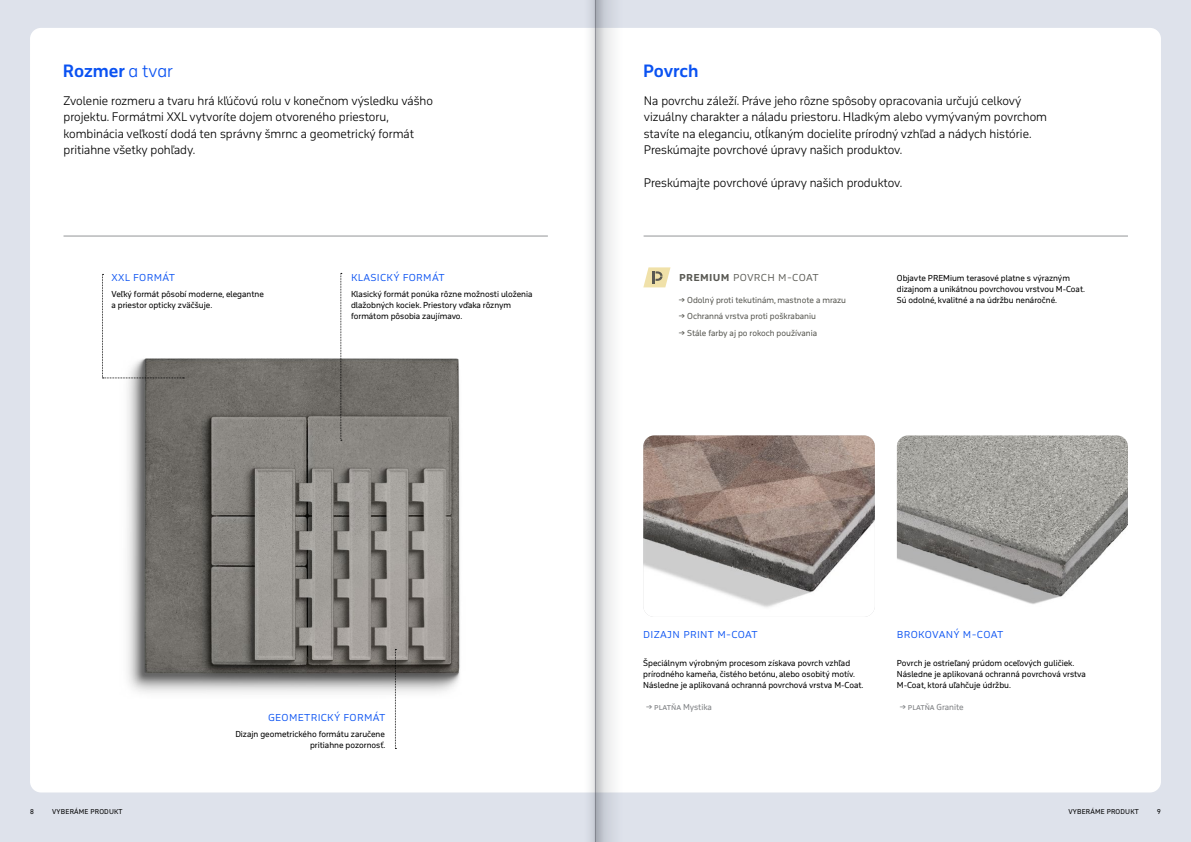
<style>
.page{position:relative;width:1191px;height:842px;background:#dee2eb}
.page>*{position:absolute;margin:0;border:0;box-sizing:border-box;transform-origin:0 0}
.t1{font:16.5px "November Std Bld";color:#0a52f2}
.t2{font:300 11.5px/16.5px "November Std";color:#000}
.t3{font:300 11.5px "November Std";letter-spacing:.025em;color:#0a52f2}
.t4{font:300 11.5px "November Std";letter-spacing:.02em;color:#585852}
.t5{font:8px/11px "November Std";color:#000}
.t6{font:8px "November Std";color:#585852}
.t7{font:8px "November Std";color:#808285}
.t8{font:6.5px "November Std";letter-spacing:.03em;color:#000}
.s1{font-family:"November Std";font-weight:300}
.s2{font-family:"November Std Bld";font-weight:400}
</style>
<div class="page">
<div style="left:655px;top:28px;width:506px;height:764px;background:#fff"></div>
<div style="left:30px;top:28px;width:505px;height:764px;background:#fff"></div>
<img style="left:897px;top:435px;width:231px;height:183px">
<img style="left:655px;top:435px;width:220px;height:182px">
<hr style="left:643px;top:236px;width:485px;height:1px;background:#939598">
<hr style="left:64px;top:236px;width:484px;height:1px;background:#939598">
<img style="left:116px;top:341px;width:360px;height:357px">
<svg style="left:102px;top:274px;width:82px;height:105px;background:#ebebeb"></svg>
<svg style="left:395px;top:649px;width:1px;height:100px"></svg>
<svg style="left:340px;top:273px;width:2px;height:168px"></svg>
<svg style="left:655px;top:267px;width:15px;height:20px"></svg>
<img style="left:535px;top:0;width:120px;height:842px">
<h1 class="t1" style="left:63px;top:60px;width:112px">Rozmer <span class="s1">a tvar</span></h1>
<h1 class="t1" style="left:643px;top:60px;width:57px">Povrch</h1>
<h2 class="t2" style="left:64px;top:92px;width:371px">Zvolenie rozmeru a tvaru hrá kľúčovú rolu v konečnom výsledku vášho projektu. Formátmi XXL vytvoríte dojem otvoreného priestoru, kombinácia veľkostí dodá ten správny šmrnc a geometrický formát pritiahne všetky pohľady.</h2>
<h2 class="t3" style="left:111px;top:269px;width:65px">xxl formát</h2>
<p class="t5" style="left:111px;top:289px;width:154px">Veľký formát pôsobí moderne, elegantne a priestor opticky zväčšuje.</p>
<h2 class="t3" style="left:351px;top:269px;width:95px">klasický formát</h2>
<p class="t5" style="left:351px;top:289px;width:183px">Klasický formát ponúka rôzne možnosti uloženia dlažobných kociek. Priestory vďaka rôznym formátom pôsobia zaujímavo.</p>
<p class="t2" style="left:644px;top:92px;width:405px">Na povrchu záleží. Práve jeho rôzne spôsoby opracovania určujú celkový vizuálny charakter a náladu priestoru. Hladkým alebo vymývaným povrchom stavíte na eleganciu, otĺkaným docielite prírodný vzhľad a nádych histórie.<br>Preskúmajte povrchové úpravy našich produktov.</p>
<h2 class="t2" style="left:644px;top:175px;width:260px">Preskúmajte povrchové úpravy našich produktov.</h2>
<h2 class="t4" style="left:679px;top:269px;width:141px"><span class="s2">PREMium</span> povrch m-coat</h2>
<p class="t5" style="left:897px;top:272px;width:190px">Objavte PREMium terasové platne s výrazným dizajnom a unikátnou povrchovou vrstvou M-Coat.<br>Sú odolné, kvalitné a na údržbu nenáročné.</p>
<p class="t6" style="left:679px;top:295px;width:168px">→ Odolný proti tekutinám, mastnote a mrazu</p>
<p class="t6" style="left:679px;top:311px;width:138px">→ Ochranná vrstva proti poškrabaniu</p>
<p class="t6" style="left:679px;top:328px;width:139px">→ Stále farby aj po rokoch používania</p>
<h2 class="t3" style="left:268px;top:709px;width:119px">geometrický formát</h2>
<p class="t5" style="left:235px;top:729px;width:152px;text-align:right">Dizajn geometrického formátu zaručene pritiahne pozornosť.</p>
<h2 class="t3" style="left:643px;top:627px;width:116px">Dizajn Print M-Coat</h2>
<p class="t5" style="left:643px;top:657px;width:222px">Špeciálnym výrobným procesom získava povrch vzhľad prírodného kameňa, čistého betónu, alebo osobitý motív.<br>Následne je aplikovaná ochranná povrchová vrstva M-Coat.</p>
<p class="t7" style="left:646px;top:702px;width:67px">→ platňa Mystika</p>
<h2 class="t3" style="left:897px;top:627px;width:108px">Brokovaný M-Coat</h2>
<p class="t5" style="left:897px;top:657px;width:191px">Povrch je ostrieľaný prúdom oceľových guličiek.<br>Následne je aplikovaná ochranná povrchová vrstva<br>M-Coat, ktorá uľahčuje údržbu.</p>
<p class="t7" style="left:900px;top:702px;width:65px">→ platňa Granite</p>
<p class="t8" style="left:30px;top:808px;width:5px">8</p>
<p class="t8" style="left:52px;top:808px;width:72px">VYBERÁME PRODUKT</p>
<p class="t8" style="left:1068px;top:808px;width:72px">VYBERÁME PRODUKT</p>
<p class="t8" style="left:1157px;top:808px;width:5px">9</p>
</div>
